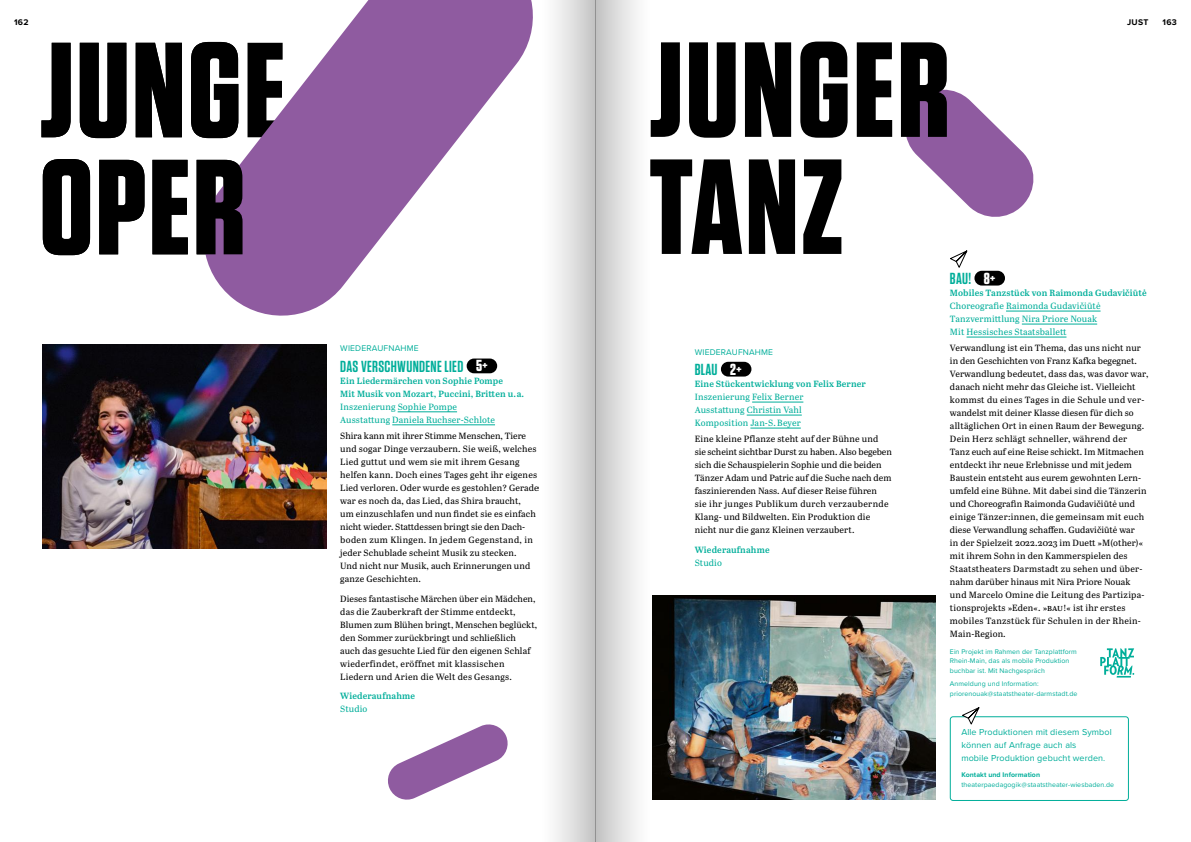
<style>
.page{position:relative;width:1191px;height:842px;background:#fff}
.page>*{position:absolute;margin:0;border:0;box-sizing:border-box;transform-origin:0 0}
.t1{font:700 135px/117px "Tungsten";letter-spacing:.02em;color:#000}
.t2{font:600 16px "Tungsten";letter-spacing:.02em;color:#00ae9a}
.t3{font:9px/13px "Abril Text";letter-spacing:.015em;color:#000}
.t4{font:9px/13px "Abril Text";letter-spacing:.015em;color:#00ae9a}
.t5{font:600 9px/13px "Abril Text";letter-spacing:.015em;color:#00ae9a}
.t6{font:9px/13px "Proxima Nova";letter-spacing:.01em;color:#00ae9a}
.t7{font:8.6px "Proxima Nova";letter-spacing:.02em;color:#00ae9a}
.t8{font:700 8.6px "Proxima Nova";letter-spacing:.04em;color:#000}
.t9{font:7px/9.8px "Proxima Nova";letter-spacing:.01em;color:#00ae9a}
.t10{font:700 7px "Proxima Nova";letter-spacing:.01em;color:#00ae9a}
.s1{font-weight:700;color:#fff}
.s2{font-size:9.5px}
</style>
<div class="page">
<svg style="left:203px;top:0;width:330px;height:316px;fill:#8f5ba0"></svg>
<svg style="left:388px;top:724px;width:120px;height:76px"></svg>
<img style="left:43px;top:344px;width:283px;height:205px">
<hr style="left:398px;top:412px;width:59px;height:1px;background:#00ae9a">
<hr style="left:392px;top:425px;width:103px;height:1px;background:#00ae9a">
<div style="left:466px;top:358px;width:31px;height:15px;background:#000;border-radius:7px"></div>
<svg style="left:905px;top:89px;width:129px;height:128px"></svg>
<hr style="left:1006px;top:311px;width:94px;height:1px;background:#00ae9a">
<hr style="left:1021px;top:324px;width:76px;height:1px;background:#00ae9a">
<hr style="left:966px;top:337px;width:100px;height:1px;background:#00ae9a">
<svg style="left:950px;top:250px;width:18px;height:18px"></svg>
<div style="left:974px;top:271px;width:31px;height:15px;background:#000;border-radius:7px"></div>
<img style="left:652px;top:595px;width:283px;height:205px">
<div style="left:950px;top:716px;width:178px;height:85px;border:1px solid #00ae9a;border-radius:3px"></div>
<svg style="left:961px;top:707px;width:22px;height:18px"></svg>
<hr style="left:752px;top:402px;width:51px;height:1px;background:#00ae9a">
<hr style="left:746px;top:415px;width:56px;height:1px;background:#00ae9a">
<hr style="left:750px;top:428px;width:51px;height:1px;background:#00ae9a">
<div style="left:721px;top:362px;width:30px;height:15px;background:#000;border-radius:7px"></div>
<svg style="left:1100px;top:648px;width:34px;height:29px"></svg>
<div style="left:595px;top:0;width:57px;height:842px;background:linear-gradient(to right,#c3c3c3,#fff)"></div>
<div style="left:539px;top:0;width:56px;height:842px;background:linear-gradient(to right,#fff,#c7c7c7)"></div>
<p class="t8" style="left:14px;top:16px;width:16px">162</p>
<p class="t8" style="left:1127px;top:16px;width:23px">JUST</p>
<p class="t8" style="left:1162px;top:16px;width:16px">163</p>
<h1 class="t1" style="left:40px;top:36px;width:247px">JUNGE</h1>
<h1 class="t1" style="left:649px;top:35px;width:302px">JUNGER<br>TANZ</h1>
<h1 class="t1" style="left:40px;top:153px;width:207px">OPER</h1>
<p class="t7" style="left:340px;top:342px;width:80px">WIEDERAUFNAHME</p>
<h2 class="t2" style="left:340px;top:358px;width:149px">DAS VERSCHWUNDENE LIED <span class="s1">5+</span></h2>
<p class="t5" style="left:340px;top:374px;width:185px">Ein Liedermärchen von Sophie Pompe<br>Mit Musik von Mozart, Puccini, Britten u. a.</p>
<p class="t4" style="left:340px;top:400px;width:156px">Inszenierung Sophie Pompe<br>Ausstattung Daniela Ruchser-Schlote</p>
<p class="t3" style="left:340px;top:429px;width:200px">Shira kann mit ihrer Stimme Menschen, Tiere und sogar Dinge verzaubern. Sie weiß, welches Lied guttut und wem sie mit ihrem Gesang helfen kann. Doch eines Tages geht ihr eigenes Lied verloren. Oder wurde es gestohlen? Gerade war es noch da, das Lied, das Shira braucht,<br>um einzuschlafen und nun findet sie es einfach nicht wieder. Stattdessen bringt sie den Dach&shy;boden zum Klingen. In jedem Gegenstand, in jeder Schublade scheint Musik zu stecken.<br>Und nicht nur Musik, auch Erinnerungen und ganze Geschichten.</p>
<p class="t3" style="left:340px;top:591px;width:198px">Dieses fantastische Märchen über ein Mädchen, das die Zauberkraft der Stimme entdeckt, Blumen zum Blühen bringt, Menschen beglückt, den Sommer zurückbringt und schließlich auch das gesuchte Lied für den eigenen Schlaf wiederfindet, eröffnet mit klassischen Liedern und Arien die Welt des Gesangs.</p>
<p class="t5" style="left:340px;top:689px;width:76px">Wiederaufnahme</p>
<p class="t4" style="left:340px;top:702px;width:29px">Studio</p>
<p class="t7" style="left:694px;top:345px;width:80px">WIEDERAUFNAHME</p>
<h2 class="t2" style="left:694px;top:361px;width:48px">BLAU <span class="s1">2+</span></h2>
<p class="t5" style="left:694px;top:377px;width:173px">Eine Stückentwicklung von Felix Berner</p>
<p class="t4" style="left:694px;top:390px;width:110px">Inszenierung Felix Berner<br>Ausstattung Christin Vahl<br>Komposition Jan-S. Beyer</p>
<p class="t3" style="left:694px;top:432px;width:199px">Eine kleine Pflanze steht auf der Bühne und<br>sie scheint sichtbar Durst zu haben. Also begeben sich die Schauspielerin Sophie und die beiden Tänzer Adam und Patric auf die Suche nach dem faszinierenden Nass. Auf dieser Reise führen<br>sie ihr junges Publikum durch verzaubernde Klang- und Bildwelten. Ein Produktion die nicht nur die ganz Kleinen verzaubert.</p>
<p class="t5" style="left:694px;top:543px;width:76px">Wiederaufnahme</p>
<p class="t4" style="left:694px;top:556px;width:29px">Studio</p>
<h2 class="t2" style="left:950px;top:270px;width:47px">BAU! <span class="s1">8+</span></h2>
<p class="t5" style="left:950px;top:286px;width:198px">Mobiles Tanzstück von Raimonda Gudavičiūtė</p>
<p class="t4" style="left:950px;top:299px;width:152px">Choreografie Raimonda Gudavičiūtė<br>Tanzvermittlung Nira Priore Nouak<br>Mit Hessisches Staatsballett</p>
<p class="t3" style="left:950px;top:341px;width:200px">Verwandlung ist ein Thema, das uns nicht nur in den Geschichten von Franz Kafka begegnet.<br>Verwandlung bedeutet, dass das, was davor war, danach nicht mehr das Gleiche ist. Vielleicht kommst du eines Tages in die Schule und ver&shy;wandelst mit deiner Klasse diesen für dich so alltäglichen Ort in einen Raum der Bewegung.<br>Dein Herz schlägt schneller, während der Tanz euch auf eine Reise schickt. Im Mitmachen entdeckt ihr neue Erlebnisse und mit jedem Baustein entsteht aus eurem gewohnten Lern&shy;umfeld eine Bühne. Mit dabei sind die Tänzerin und Choreografin Raimonda Gudavičiūtė und einige Tänzer:innen, die gemeinsam mit euch diese Verwandlung schaffen. Gudavičiūtė war<br>in der Spielzeit 2022.2023 im Duett »M(other)« mit ihrem Sohn in den Kammerspielen des Staatstheaters Darmstadt zu sehen und über&shy;nahm darüber hinaus mit Nira Priore Nouak und Marcelo Omine die Leitung des Partizipa&shy;tionsprojekts »Eden«. »<span class="s2">BAU</span>!« ist ihr erstes mobiles Tanzstück für Schulen in der Rhein-Main-Region.</p>
<p class="t9" style="left:950px;top:646px;width:128px">Ein Projekt im Rahmen der Tanzplattform<br>Rhein-Main, das als mobile Produktion buchbar ist. Mit Nachgespräch</p>
<p class="t9" style="left:950px;top:678px;width:129px">Anmeldung und Information: priorenouak@staatstheater-darmstadt.de</p>
<p class="t6" style="left:961px;top:725px;width:152px">Alle Produktionen mit diesem Symbol können auf Anfrage auch als<br>mobile Produktion gebucht werden.</p>
<p class="t10" style="left:961px;top:769px;width:80px">Kontakt und Information</p>
<p class="t9" style="left:961px;top:779px;width:154px">theaterpaedagogik @ staatstheater-wiesbaden.de</p>
</div>
